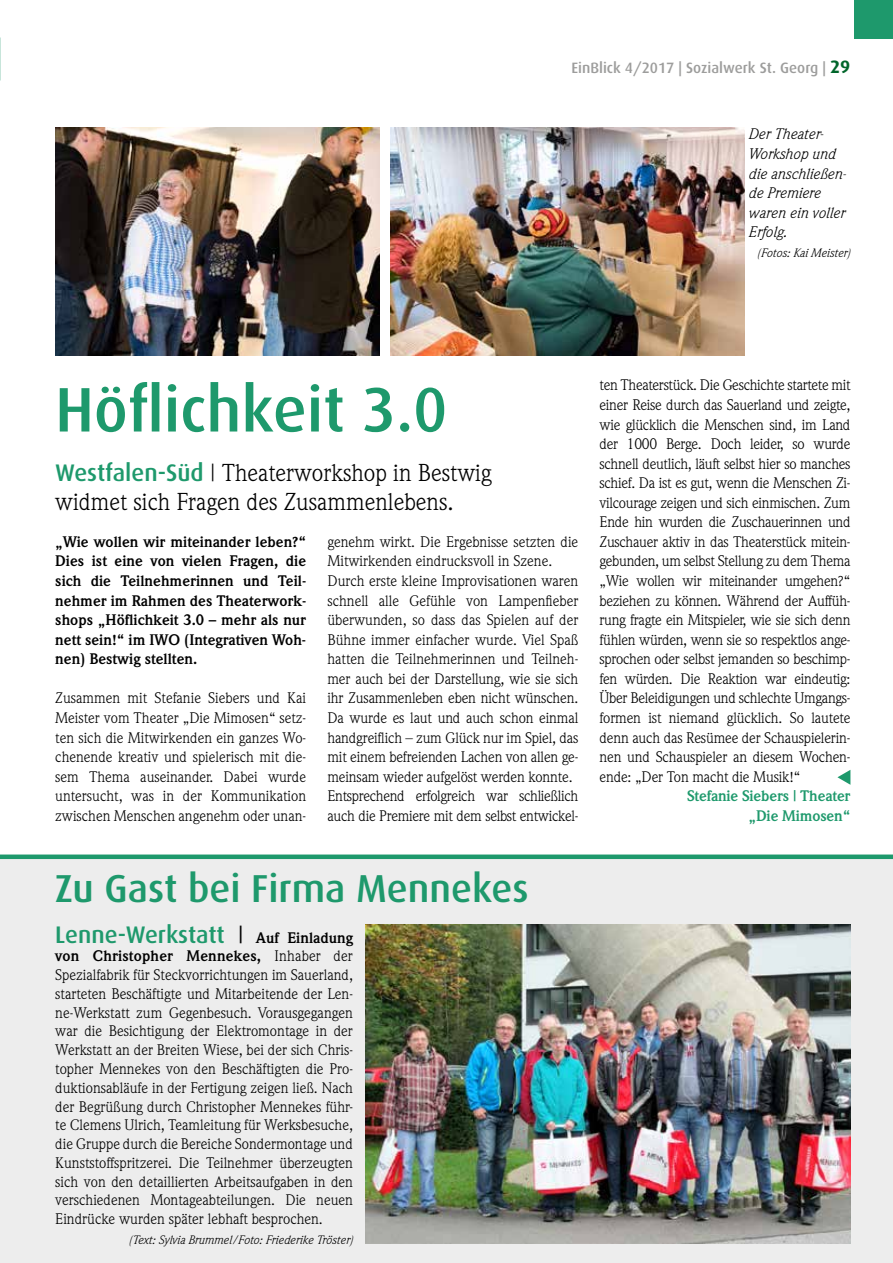
<style>
.page{position:relative;width:893px;height:1263px;background:#fff}
.page>*{position:absolute;margin:0;border:0;box-sizing:border-box;transform-origin:0 0}
.t1{font:500 63px "Dax";color:#1e996c}
.t2{font:500 39px "Dax";color:#1e996c}
.t3{font:24px/28.8px "Weidemann";color:#000}
.t4{font:500 24px "Dax";color:#1e996c}
.t5{font:15px/19.5px "Weidemann";color:#000;text-align:justify}
.t6{font:700 15px/19.5px "Weidemann";color:#000;text-align:justify}
.t7{font:italic 15px/19.5px "Weidemann";color:#000}
.t8{font:500 15px "Dax";color:#9d9d9c}
.t9{font:700 15px/19.5px "Weidemann";letter-spacing:-.01em;color:#1e996c;text-align:right}
.t10{font:italic 12px "Weidemann";color:#000}
.s1{font-weight:700;font-size:18px;color:#00652a}
.s2{font-family:"Dax";font-weight:500;color:#1e996c}
.s3{font-family:"Weidemann";color:#000}
.s4{font-family:"Weidemann";font-weight:700;font-size:15px;color:#000}
.s5{font-weight:700}
</style>
<div class="page">
<div style="left:855px;top:0;width:38px;height:38px;background:#1e996c"></div>
<svg style="left:837px;top:770px;width:13px;height:15px"></svg>
<img style="left:391px;top:128px;width:353px;height:227px">
<img style="left:55px;top:128px;width:325px;height:227px">
<div style="left:0;top:857px;width:893px;height:406px;background:#ededed"></div>
<div style="left:0;top:854px;width:893px;height:5px;background:#1e996c"></div>
<img style="left:366px;top:924px;width:484px;height:320px">
<p class="t8" style="left:571px;top:59px;width:281px">EinBlick 4/2017 | Sozialwerk St. Georg | <span class="s1">29</span></p>
<p class="t7" style="left:748px;top:124px;width:100px">Der Theater-<br>Workshop und die anschließen&shy;de Premiere waren ein voller<br>Erfolg.</p>
<p class="t10" style="left:757px;top:245px;width:95px">(Fotos: Kai Meister)</p>
<h1 class="t1" style="left:55px;top:374px;width:394px">Höflichkeit 3.0</h1>
<h3 class="t3" style="left:55px;top:458px;width:438px"><span class="s2">Westfalen-Süd</span> | Theaterworkshop in Bestwig widmet sich Fragen des Zusammenlebens.</h3>
<p class="t6" style="left:55px;top:532px;width:252px">„Wie wollen wir miteinander leben?“ Dies ist eine von vielen Fragen, die sich die Teilnehmerinnen und Teil&shy;nehmer im Rahmen des Theaterwork&shy;shops „Höflichkeit 3.0 – mehr als nur nett sein!“ im IWO (Integrativen Woh&shy;nen) Bestwig stellten.</p>
<p class="t5" style="left:55px;top:688px;width:252px">Zusammen mit Stefanie Siebers und Kai Meister vom Theater „Die Mimosen“ setz&shy;ten sich die Mitwirkenden ein ganzes Wo&shy;chenende kreativ und spielerisch mit die&shy;sem Thema auseinander. Dabei wurde untersucht, was in der Kommunikation zwischen Menschen angenehm oder unan-</p>
<p class="t5" style="left:327px;top:532px;width:252px;text-align:left">genehm wirkt. Die Ergebnisse setzten die Mitwirkenden eindrucksvoll in Szene.<br>Durch erste kleine Improvisationen waren schnell alle Gefühle von Lampenfieber überwunden, so dass das Spielen auf der Bühne immer einfacher wurde. Viel Spaß hatten die Teilnehmerinnen und Teilneh&shy;mer auch bei der Darstellung, wie sie sich ihr Zusammenleben eben nicht wünschen.<br>Da wurde es laut und auch schon einmal handgreiflich – zum Glück nur im Spiel, das mit einem befreienden Lachen von allen ge&shy;meinsam wieder aufgelöst werden konnte.<br>Entsprechend erfolgreich war schließlich auch die Premiere mit dem selbst entwickel-</p>
<h2 class="t2" style="left:55px;top:867px;width:475px">Zu Gast bei Firma Mennekes</h2>
<h3 class="t4" style="left:55px;top:921px;width:299px">Lenne-Werkstatt <span class="s3">|</span> <span class="s4">Auf Einladung</span></h3>
<p class="t5" style="left:55px;top:947px;width:299px;line-height:18.8px"><span class="s5">von Christopher Mennekes,</span> Inhaber der Spezialfabrik für Steckvorrichtungen im Sauerland, starteten Beschäftigte und Mitarbeitende der Len&shy;ne-Werkstatt zum Gegenbesuch. Vorausgegangen war die Besichtigung der Elektromontage in der Werkstatt an der Breiten Wiese, bei der sich Chris&shy;topher Mennekes von den Beschäftigten die Pro&shy;duktionsabläufe in der Fertigung zeigen ließ. Nach der Begrüßung durch Christopher Mennekes führ&shy;te Clemens Ulrich, Teamleitung für Werksbesuche, die Gruppe durch die Bereiche Sondermontage und Kunststoffspritzerei. Die Teilnehmer überzeugten sich von den detaillierten Arbeitsaufgaben in den verschiedenen Montageabteilungen. Die neuen Eindrücke wurden später lebhaft besprochen.</p>
<p class="t10" style="left:128px;top:1232px;width:226px">(Text: Sylvia Brummel/Foto: Friederike Tröster)</p>
<p class="t5" style="left:600px;top:375px;width:252px">ten Theaterstück. Die Geschichte startete mit einer Reise durch das Sauerland und zeigte, wie glücklich die Menschen sind, im Land der 1000 Berge. Doch leider, so wurde schnell deutlich, läuft selbst hier so manches schief. Da ist es gut, wenn die Menschen Zi&shy;vilcourage zeigen und sich einmischen. Zum Ende hin wurden die Zuschauerinnen und Zuschauer aktiv in das Theaterstück mitein&shy;gebunden, um selbst Stellung zu dem Thema „Wie wollen wir miteinander umgehen?“ beziehen zu können. Während der Auffüh&shy;rung fragte ein Mitspieler, wie sie sich denn fühlen würden, wenn sie so respektlos ange&shy;sprochen oder selbst jemanden so beschimp&shy;fen würden. Die Reaktion war eindeutig:<br>Über Beleidigungen und schlechte Umgangs&shy;formen ist niemand glücklich. So lautete denn auch das Resümee der Schauspielerin&shy;nen und Schauspieler an diesem Wochen&shy;ende: „Der Ton macht die Musik!“</p>
<p class="t9" style="left:687px;top:786px;width:165px">Stefanie Siebers | Theater „Die Mimosen“</p>
</div>
